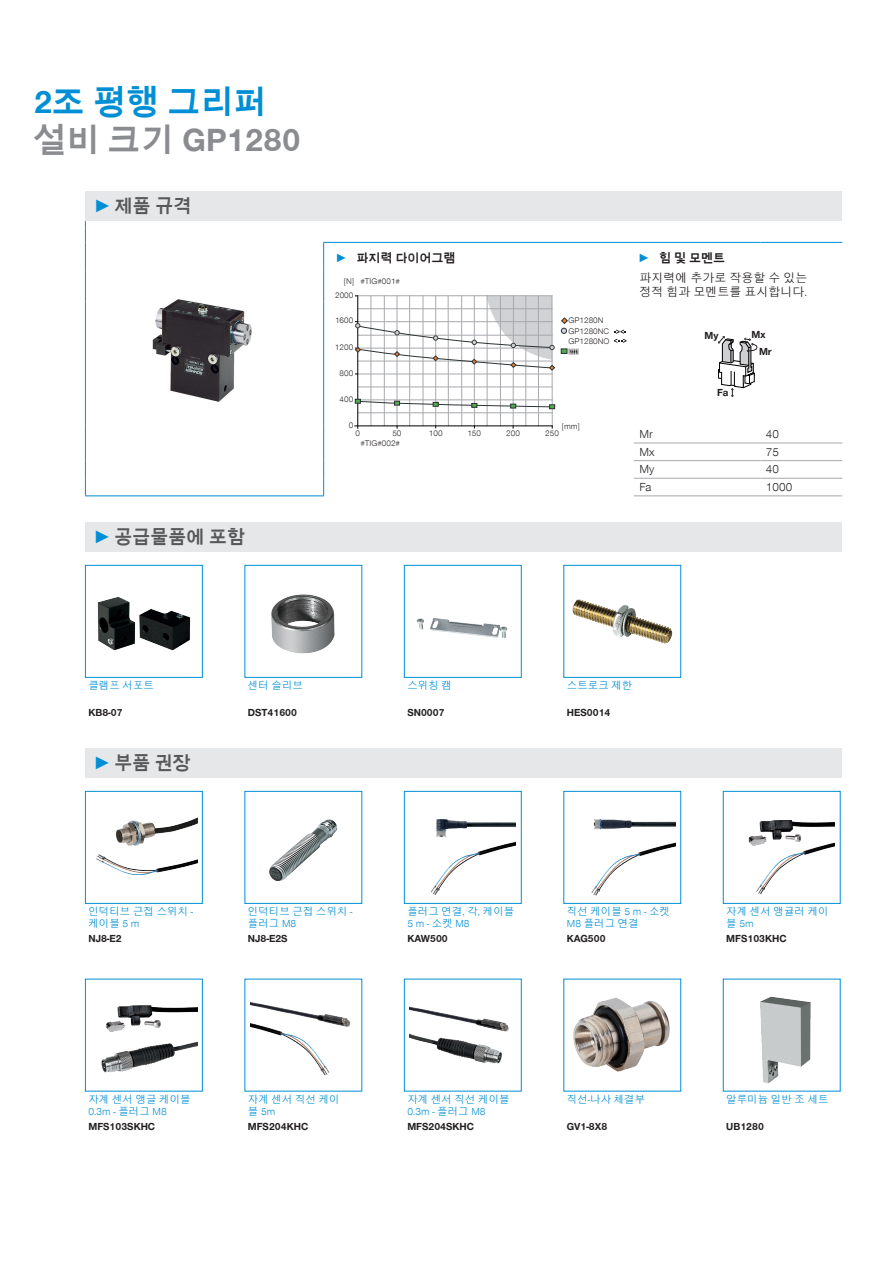
<style>
.page{position:relative;width:893px;height:1263px;background:#fff}
.page>*{position:absolute;margin:0;border:0;box-sizing:border-box;transform-origin:0 0}
.CB_AF_Headline_22_25{font:700 33px/37.5px "Zimmer Group Sans Global";color:#8a8c8f}
.t1{font:700 18px "Zimmer Group Sans Global";color:#57585a}
.CB_AF_Tabellentext_B{font:300 12px/13.5px "Zimmer Group Sans Global";color:#231f20}
.t2{font:700 12px "Zimmer Group Sans Global";color:#231f20}
.CB_AF_Text_7{font:300 10.5px/12px "Zimmer Group Sans Global";color:#008fd5}
.CB_AF_Text_7-2{font:700 10.5px "Zimmer Group Sans Global";color:#231f20}
.t3{font:700 10.5px/16.4px "Zimmer Group Sans";color:#231f20}
.t4{font:300 8.4px/10.5px "Zimmer Group Sans Global";color:#231f20}
.s1{color:#008fd5}
.s2{font-family:"Zimmer Group Sans";color:#008fd5}
</style>
<div class="page">
<div style="left:85px;top:191px;width:757px;height:30px;background:#e6e7e9"></div>
<hr style="left:85px;top:495px;width:239px;height:1px;background:#008fd5">
<hr style="left:323px;top:242px;width:311px;height:1px;background:#008fd5">
<hr style="left:634px;top:242px;width:126px;height:1px;background:#008fd5">
<hr style="left:760px;top:242px;width:82px;height:1px;background:#008fd5">
<hr style="left:634px;top:443px;width:126px;height:1px;background:#a8a9ad">
<hr style="left:760px;top:443px;width:82px;height:1px;background:#a8a9ad">
<hr style="left:634px;top:460px;width:126px;height:1px;background:#a8a9ad">
<hr style="left:760px;top:460px;width:82px;height:1px;background:#a8a9ad">
<hr style="left:634px;top:478px;width:126px;height:1px;background:#a8a9ad">
<hr style="left:760px;top:478px;width:82px;height:1px;background:#a8a9ad">
<svg style="left:323px;top:243px;width:1px;height:27px"></svg>
<hr style="left:85px;top:270px;width:1px;height:32px;background:#008fd5">
<hr style="left:323px;top:270px;width:1px;height:32px;background:#008fd5">
<hr style="left:85px;top:302px;width:1px;height:123px;background:#008fd5">
<hr style="left:323px;top:302px;width:1px;height:123px;background:#008fd5">
<svg style="left:85px;top:425px;width:1px;height:70px"></svg>
<svg style="left:323px;top:425px;width:1px;height:70px"></svg>
<svg style="left:85px;top:221px;width:1px;height:49px"></svg>
<hr style="left:634px;top:495px;width:126px;height:1px;background:#a8a9ad">
<hr style="left:760px;top:495px;width:82px;height:1px;background:#a8a9ad">
<img style="left:152px;top:299px;width:100px;height:103px">
<div style="left:613px;top:329px;width:14px;height:6px;border:1px solid #fff"></div>
<svg style="left:613px;top:330px;width:14px;height:13px"></svg>
<svg style="left:354px;top:295px;width:225px;height:134px"></svg>
<svg style="left:718px;top:336px;width:40px;height:61px"></svg>
<div style="left:85px;top:522px;width:757px;height:29px;background:#e6e7e9"></div>
<svg style="left:85px;top:565px;width:118px;height:113px"></svg>
<svg style="left:244px;top:565px;width:119px;height:113px"></svg>
<svg style="left:404px;top:565px;width:118px;height:113px"></svg>
<svg style="left:563px;top:565px;width:118px;height:113px"></svg>
<div style="left:85px;top:748px;width:757px;height:29px;background:#e6e7e9"></div>
<svg style="left:85px;top:791px;width:118px;height:113px"></svg>
<svg style="left:244px;top:791px;width:119px;height:113px"></svg>
<svg style="left:404px;top:791px;width:118px;height:113px"></svg>
<svg style="left:563px;top:791px;width:118px;height:113px"></svg>
<svg style="left:722px;top:791px;width:119px;height:113px"></svg>
<svg style="left:85px;top:978px;width:118px;height:114px"></svg>
<svg style="left:244px;top:978px;width:119px;height:114px"></svg>
<svg style="left:404px;top:978px;width:118px;height:114px"></svg>
<svg style="left:563px;top:978px;width:118px;height:114px"></svg>
<svg style="left:722px;top:978px;width:119px;height:114px"></svg>
<p class="CB_AF_Headline_22_25" style="left:34px;top:83px;width:268px"><span class="s1">2조 평행 그리퍼 </span>설비 크기 GP1280</p>
<p class="t1" style="left:94px;top:195px;width:99px"><span class="s2">►</span> 제품 규격</p>
<p class="t1" style="left:94px;top:526px;width:153px"><span class="s2">►</span> 공급물품에 포함</p>
<p class="t2" style="left:336px;top:250px;width:122px"><span class="s1">►</span> 파지력 다이어그램</p>
<p class="t2" style="left:638px;top:250px;width:89px"><span class="s2">►</span> 힘 및 모멘트</p>
<p class="t4" style="left:344px;top:275px;width:12px">[N]</p>
<p class="CB_AF_Tabellentext_B" style="left:639px;top:271px;width:169px">파지력에 추가로 작용할 수 있는 정적 힘과 모멘트를 표시합니다.</p>
<p class="t4" style="left:360px;top:275px;width:41px">#TIG#001#</p>
<p class="t4" style="left:335px;top:290px;width:20px">2000</p>
<p class="t4" style="left:335px;top:315px;width:20px">1600</p>
<p class="t4" style="left:335px;top:342px;width:20px">1200</p>
<p class="t4" style="left:340px;top:368px;width:15px">800</p>
<p class="t4" style="left:340px;top:394px;width:15px">400</p>
<p class="t4" style="left:349px;top:420px;width:6px">0</p>
<p class="t4" style="left:355px;top:428px;width:6px">0</p>
<p class="t4" style="left:569px;top:315px;width:43px">GP1280N<br>GP1280NC<br>GP1280NO</p>
<p class="t4" style="left:562px;top:420px;width:20px">[mm]</p>
<p class="t4" style="left:429px;top:428px;width:15px">100</p>
<p class="t4" style="left:467px;top:428px;width:15px">150</p>
<p class="t4" style="left:545px;top:428px;width:15px">250</p>
<p class="t4" style="left:392px;top:428px;width:11px">50</p>
<p class="t4" style="left:506px;top:428px;width:15px">200</p>
<p class="t4" style="left:360px;top:438px;width:41px">#TIG#002#</p>
<p class="t3" style="left:705px;top:327px;width:16px">My</p>
<p class="t3" style="left:759px;top:326px;width:14px;text-indent:-8px">Mx<br>Mr</p>
<p class="t3" style="left:717px;top:384px;width:13px">Fa</p>
<p class="CB_AF_Tabellentext_B" style="left:639px;top:427px;width:15px">Mr</p>
<p class="CB_AF_Tabellentext_B" style="left:766px;top:427px;width:15px">40</p>
<p class="CB_AF_Tabellentext_B" style="left:639px;top:445px;width:17px">Mx</p>
<p class="CB_AF_Tabellentext_B" style="left:766px;top:445px;width:15px">75</p>
<p class="CB_AF_Tabellentext_B" style="left:639px;top:462px;width:16px">My</p>
<p class="CB_AF_Tabellentext_B" style="left:766px;top:462px;width:15px">40</p>
<p class="CB_AF_Tabellentext_B" style="left:639px;top:480px;width:14px">Fa</p>
<p class="CB_AF_Tabellentext_B" style="left:766px;top:480px;width:28px">1000</p>
<p class="CB_AF_Text_7" style="left:88px;top:679px;width:67px">클램프 서포트</p>
<p class="CB_AF_Text_7" style="left:248px;top:679px;width:57px">센터 슬리브</p>
<p class="CB_AF_Text_7" style="left:407px;top:679px;width:46px">스위칭 캠</p>
<p class="CB_AF_Text_7" style="left:567px;top:679px;width:67px">스트로크 제한</p>
<p class="CB_AF_Text_7-2" style="left:88px;top:706px;width:36px">KB8-07</p>
<p class="CB_AF_Text_7-2" style="left:248px;top:706px;width:51px">DST41600</p>
<p class="CB_AF_Text_7-2" style="left:407px;top:706px;width:39px">SN0007</p>
<p class="CB_AF_Text_7-2" style="left:567px;top:706px;width:45px">HES0014</p>
<p class="t1" style="left:94px;top:752px;width:99px"><span class="s2">►</span> 부품 권장</p>
<p class="CB_AF_Text_7" style="left:88px;top:905px;width:106px">인덕티브 근접 스위치 - 케이블 5 m</p>
<p class="CB_AF_Text_7" style="left:248px;top:905px;width:106px">인덕티브 근접 스위치 - 플러그 M8</p>
<p class="CB_AF_Text_7" style="left:407px;top:905px;width:109px">플러그 연결, 각, 케이블<br>5 m - 소켓 M8</p>
<p class="CB_AF_Text_7" style="left:567px;top:905px;width:105px">직선 케이블 5 m - 소켓<br>M8 플러그 연결</p>
<p class="CB_AF_Text_7" style="left:726px;top:905px;width:104px">자계 센서 앵귤러 케이 블 5m</p>
<p class="CB_AF_Text_7-2" style="left:88px;top:932px;width:35px">NJ8-E2</p>
<p class="CB_AF_Text_7-2" style="left:248px;top:932px;width:41px">NJ8-E2S</p>
<p class="CB_AF_Text_7-2" style="left:407px;top:932px;width:42px">KAW500</p>
<p class="CB_AF_Text_7-2" style="left:567px;top:932px;width:40px">KAG500</p>
<p class="CB_AF_Text_7-2" style="left:726px;top:932px;width:62px">MFS103KHC</p>
<p class="CB_AF_Text_7" style="left:88px;top:1093px;width:104px">자계 센서 앵글 케이블<br>0.3m - 플러그 M8</p>
<p class="CB_AF_Text_7" style="left:248px;top:1093px;width:93px">자계 센서 직선 케이 블 5m</p>
<p class="CB_AF_Text_7" style="left:407px;top:1093px;width:104px">자계 센서 직선 케이블<br>0.3m - 플러그 M8</p>
<p class="CB_AF_Text_7" style="left:567px;top:1093px;width:80px">직선-나사 체결부</p>
<p class="CB_AF_Text_7" style="left:726px;top:1093px;width:104px">알루미늄 일반 조 세트</p>
<p class="CB_AF_Text_7-2" style="left:88px;top:1120px;width:68px">MFS103SKHC</p>
<p class="CB_AF_Text_7-2" style="left:248px;top:1120px;width:62px">MFS204KHC</p>
<p class="CB_AF_Text_7-2" style="left:407px;top:1120px;width:68px">MFS204SKHC</p>
<p class="CB_AF_Text_7-2" style="left:567px;top:1120px;width:42px">GV1-8X8</p>
<p class="CB_AF_Text_7-2" style="left:726px;top:1120px;width:39px">UB1280</p>
</div>
